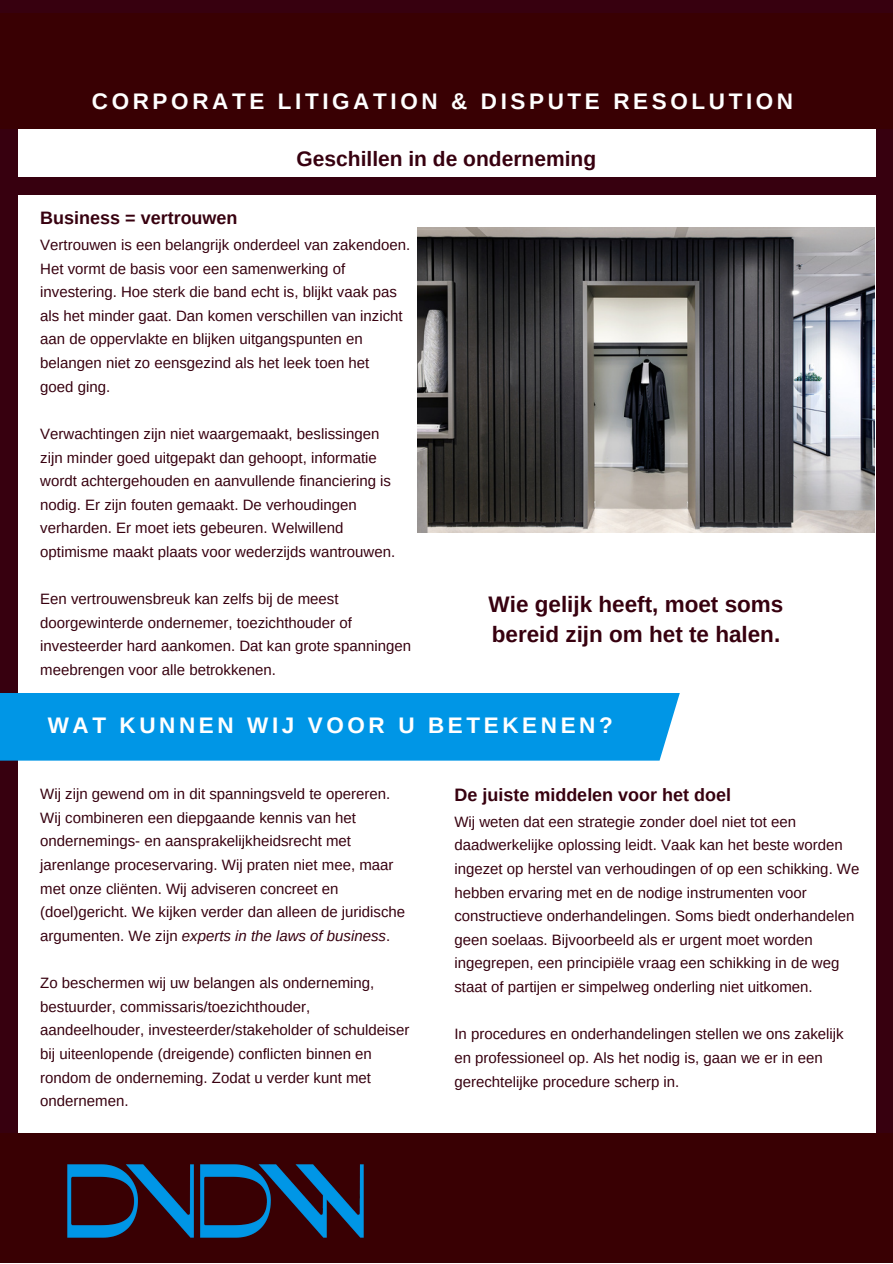
<style>
.page{position:relative;width:893px;height:1264px;background:#fff}
.page>*{position:absolute;margin:0;border:0;box-sizing:border-box;transform-origin:0 0}
.t1{font:700 22.5px "Arimo";letter-spacing:.16em;color:#fff}
.t2{font:700 22.5px/30.3px "Arimo";color:#37000f}
.t3{font:700 21px "Arimo";color:#37000f}
.t4{font:700 18px "Arimo";color:#37000f}
.t5{font:15px/23.5px "Arimo";color:#37000f}
.s1{font-style:italic}
</style>
<div class="page">
<div style="left:0;top:0;width:892px;height:1262px;background:#37000f"></div>
<div style="left:18px;top:128px;width:857px;height:1134px;background:#fff"></div>
<div style="left:0;top:14px;width:892px;height:114px;background:#390003"></div>
<div style="left:0;top:1133px;width:892px;height:129px;background:#390003"></div>
<img style="left:67px;top:1164px;width:297px;height:74px">
<div style="left:0;top:693px;width:679px;height:67px;background:#0096e6"></div>
<img style="left:417px;top:228px;width:457px;height:304px">
<div style="left:5px;top:177px;width:887px;height:18px;background:#37000f"></div>
<p class="t1" style="left:92px;top:88px;width:702px">CORPORATE LITIGATION &amp; DISPUTE RESOLUTION</p>
<p class="t3" style="left:296px;top:147px;width:301px">Geschillen in de onderneming</p>
<p class="t4" style="left:40px;top:208px;width:199px">Business = vertrouwen</p>
<p class="t5" style="left:40px;top:233px;width:371px">Vertrouwen is een belangrijk onderdeel van zakendoen.<br>Het vormt de basis voor een samenwerking of investering. Hoe sterk die band echt is, blijkt vaak pas als het minder gaat. Dan komen verschillen van inzicht aan de oppervlakte en blijken uitgangspunten en belangen niet zo eensgezind als het leek toen het</p>
<p class="t5" style="left:40px;top:375px;width:71px">goed ging.</p>
<p class="t5" style="left:40px;top:422px;width:340px">Verwachtingen zijn niet waargemaakt, beslissingen</p>
<p class="t5" style="left:40px;top:445px;width:352px">zijn minder goed uitgepakt dan gehoopt, informatie wordt achtergehouden en aanvullende financiering is nodig. Er zijn fouten gemaakt. De verhoudingen verharden. Er moet iets gebeuren. Welwillend</p>
<p class="t5" style="left:40px;top:540px;width:356px">optimisme maakt plaats voor wederzijds wantrouwen.</p>
<p class="t5" style="left:40px;top:587px;width:372px">Een vertrouwensbreuk kan zelfs bij de meest doorgewinterde ondernemer, toezichthouder of investeerder hard aankomen. Dat kan grote spanningen meebrengen voor alle betrokkenen.</p>
<p class="t2" style="left:488px;top:589px;width:296px">Wie gelijk heeft, moet soms bereid zijn om het te halen.</p>
<p class="t1" style="left:48px;top:712px;width:566px">WAT KUNNEN WIJ VOOR U BETEKENEN?</p>
<p class="t5" style="left:40px;top:782px;width:351px">Wij zijn gewend om in dit spanningsveld te opereren.</p>
<p class="t5" style="left:40px;top:805px;width:366px">Wij combineren een diepgaande kennis van het ondernemings- en aansprakelijkheidsrecht met jarenlange proceservaring. Wij praten niet mee, maar met onze cliënten. Wij adviseren concreet en (doel)gericht. We kijken verder dan alleen de juridische argumenten. We zijn <span class="s1">experts in the laws of business</span>.</p>
<p class="t5" style="left:40px;top:971px;width:335px">Zo beschermen wij uw belangen als onderneming, bestuurder, commissaris/toezichthouder,</p>
<p class="t5" style="left:40px;top:1018px;width:370px">aandeelhouder, investeerder/stakeholder of schuldeiser bij uiteenlopende (dreigende) conflicten binnen en rondom de onderneming. Zodat u verder kunt met ondernemen.</p>
<p class="t4" style="left:454px;top:784px;width:278px">De juiste middelen voor het doel</p>
<p class="t5" style="left:454px;top:809px;width:406px">Wij weten dat een strategie zonder doel niet tot een daadwerkelijke oplossing leidt. Vaak kan het beste worden ingezet op herstel van verhoudingen of op een schikking. We hebben ervaring met en de nodige instrumenten voor constructieve onderhandelingen. Soms biedt onderhandelen geen soelaas. Bijvoorbeeld als er urgent moet worden ingegrepen, een principiële vraag een schikking in de weg staat of partijen er simpelweg onderling niet uitkomen.</p>
<p class="t5" style="left:454px;top:1022px;width:390px">In procedures en onderhandelingen stellen we ons zakelijk en professioneel op. Als het nodig is, gaan we er in een gerechtelijke procedure scherp in.</p>
</div>
